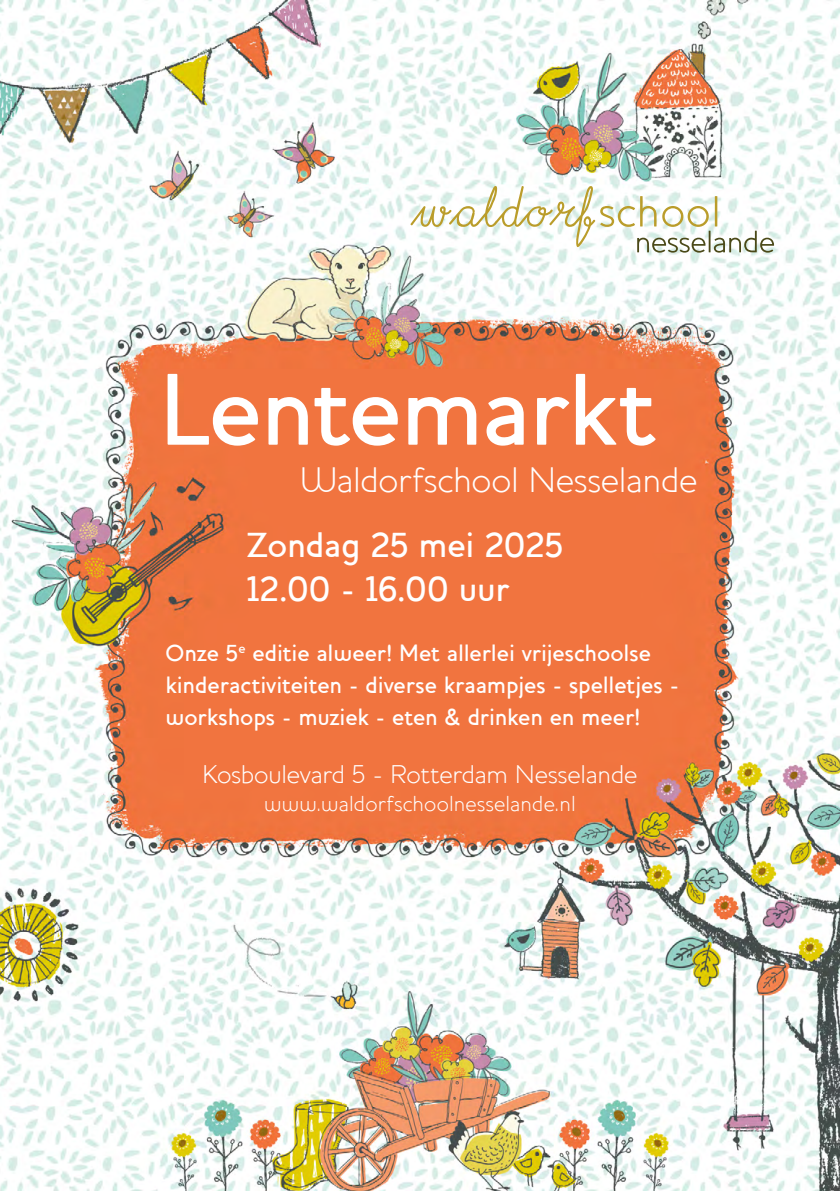
<style>
.page{position:relative;width:840px;height:1191px;background:#fff}
.page>*{position:absolute;margin:0;border:0;box-sizing:border-box;transform-origin:0 0}
.t1{font:500 104px "Houschka";letter-spacing:-.02em;color:#fff}
.t2{font:500 36px/44px "Houschka";letter-spacing:-.005em;color:#fff}
.t3{font:300 36px "Houschka";letter-spacing:-.005em;color:#fff}
.t4{font:300 26px "Houschka";letter-spacing:-.005em;color:#fff}
.t5{font:500 24px/32px "Houschka";letter-spacing:-.005em;color:#fff}
.t6{font:300 22px "Houschka";letter-spacing:.01em;color:#fff}
</style>
<div class="page">
<img style="left:0;top:0;width:839px;height:1191px">
<svg style="left:410px;top:186px;width:363px;height:67px"></svg>
<hr style="left:714px;top:196px;width:3px;height:30px;background:#ba9d2b">
<h1 class="t1" style="left:159px;top:348px;width:498px">Lentemarkt</h1>
<h2 class="t3" style="left:300px;top:458px;width:398px">Waldorfschool Nesselande</h2>
<h2 class="t2" style="left:246px;top:522px;width:317px">Zondag 25 mei 2025<br>12.00 - 16.00 uur</h2>
<p class="t5" style="left:165px;top:637px;width:515px">Onze 5<sup>e</sup> editie alweer! Met allerlei vrijeschoolse kinderactiviteiten - diverse kraampjes - spelletjes - workshops - muziek - eten &amp; drinken en meer!</p>
<p class="t4" style="left:202px;top:758px;width:436px">Kosboulevard 5 - Rotterdam Nesselande</p>
<p class="t6" style="left:264px;top:790px;width:313px">www.waldorfschoolnesselande.nl</p>
</div>
